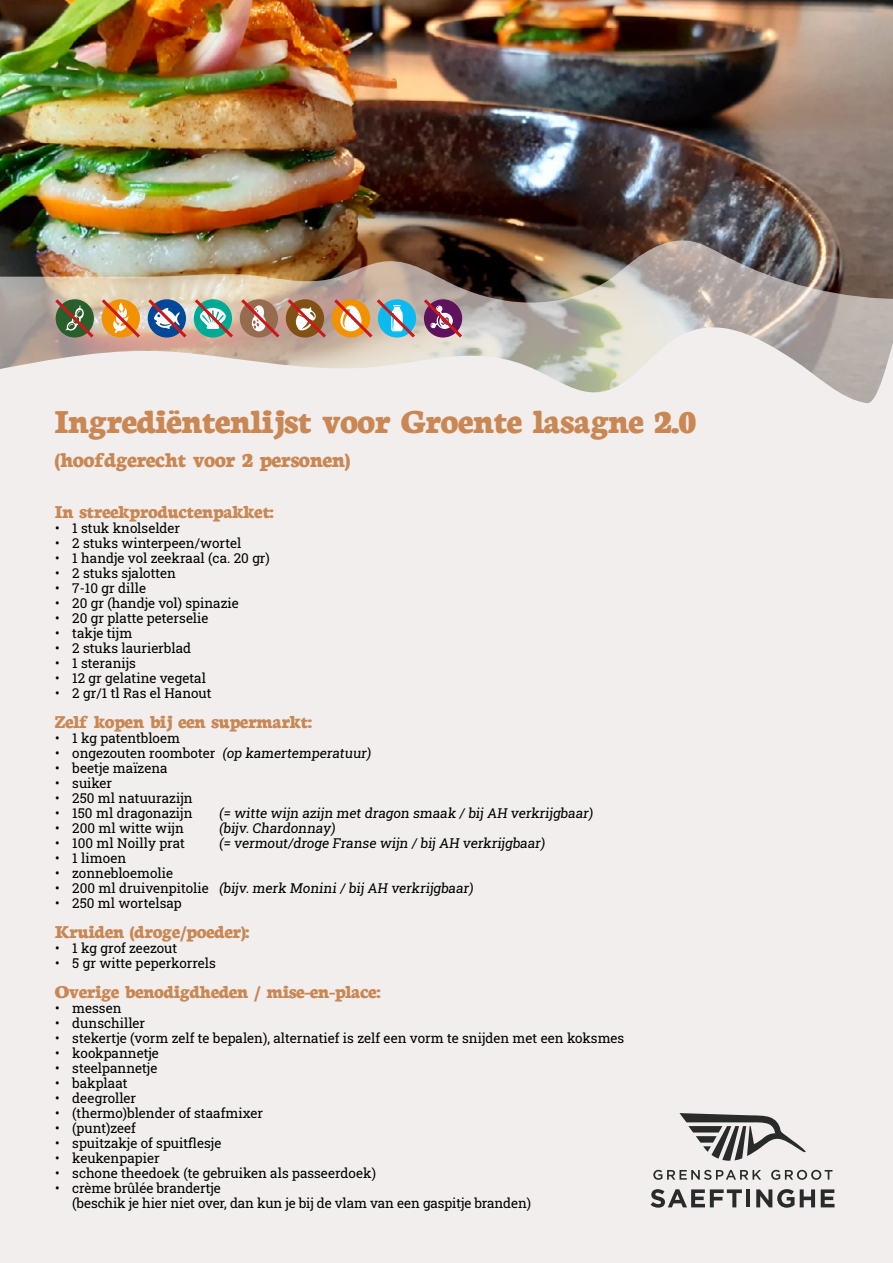
<style>
.page{position:relative;width:893px;height:1263px;background:#fff}
.page>*{position:absolute;margin:0;border:0;box-sizing:border-box;transform-origin:0 0}
.t1{font:800 36px "Neuton";color:#c98754}
.t2{font:800 22.5px "Neuton";color:#c98754}
.t3{font:800 19.5px "Neuton";color:#c98754}
.t4{font:13.5px "Roboto Slab";color:#000}
</style>
<div class="page">
<img style="left:0;top:0;width:893px;height:237px">
<img style="left:0;top:237px;width:893px;height:71px">
<div style="left:0;top:308px;width:893px;height:955px;background:#f1eeed"></div>
<svg style="left:653px;top:1170px;width:108px;height:10px"></svg>
<svg style="left:771px;top:1170px;width:61px;height:10px"></svg>
<hr style="left:746px;top:1189px;width:4px;height:18px;background:#282b2a">
<svg style="left:756px;top:1189px;width:38px;height:19px"></svg>
<svg style="left:800px;top:1189px;width:15px;height:18px"></svg>
<svg style="left:821px;top:1189px;width:13px;height:18px"></svg>
<svg style="left:651px;top:1189px;width:91px;height:19px;background:#9c9b9a"></svg>
<svg style="left:679px;top:1113px;width:127px;height:48px;background:#abaaa9"></svg>
<img style="left:52px;top:296px;width:413px;height:45px">
<p class="t1" style="left:55px;top:395px;width:642px">Ingrediëntenlijst voor Groente lasagne 2.0</p>
<p class="t2" style="left:55px;top:444px;width:296px">(hoofdgerecht voor 2 personen)</p>
<p class="t3" style="left:55px;top:497px;width:220px">In streekproductenpakket:</p>
<p class="t4" style="left:55px;top:518px;width:126px">• 1 stuk knolselder</p>
<p class="t4" style="left:55px;top:533px;width:188px">• 2 stuks winterpeen/wortel</p>
<p class="t4" style="left:55px;top:548px;width:216px">• 1 handje vol zeekraal (ca. 20 gr)</p>
<p class="t4" style="left:55px;top:563px;width:122px">• 2 stuks sjalotten</p>
<p class="t4" style="left:55px;top:578px;width:92px">• 7-10 gr dille</p>
<p class="t4" style="left:55px;top:593px;width:185px">• 20 gr (handje vol) spinazie</p>
<p class="t4" style="left:55px;top:608px;width:155px">• 20 gr platte peterselie</p>
<p class="t4" style="left:55px;top:623px;width:79px">• takje tijm</p>
<p class="t4" style="left:55px;top:638px;width:137px">• 2 stuks laurierblad</p>
<p class="t4" style="left:55px;top:653px;width:82px">• 1 steranijs</p>
<p class="t4" style="left:55px;top:668px;width:152px">• 12 gr gelatine vegetal</p>
<p class="t4" style="left:55px;top:683px;width:158px">• 2 gr/1 tl Ras el Hanout</p>
<p class="t3" style="left:55px;top:707px;width:258px">Zelf kopen bij een supermarkt:</p>
<p class="t4" style="left:55px;top:728px;width:126px">• 1 kg patentbloem</p>
<p class="t4" style="left:55px;top:743px;width:319px">• ongezouten roomboter (op kamertemperatuur)</p>
<p class="t4" style="left:55px;top:758px;width:114px">• beetje maïzena</p>
<p class="t4" style="left:55px;top:773px;width:58px">• suiker</p>
<p class="t4" style="left:55px;top:788px;width:139px">• 250 ml natuurazijn</p>
<p class="t4" style="left:55px;top:803px;width:139px">• 150 ml dragonazijn</p>
<p class="t4" style="left:219px;top:803px;width:378px">(= witte wijn azijn met dragon smaak / bij AH verkrijgbaar)</p>
<p class="t4" style="left:55px;top:818px;width:130px">• 200 ml witte wijn</p>
<p class="t4" style="left:219px;top:818px;width:120px">(bijv. Chardonnay)</p>
<p class="t4" style="left:55px;top:833px;width:131px">• 100 ml Noilly prat</p>
<p class="t4" style="left:219px;top:833px;width:330px">(= vermout/droge Franse wijn / bij AH verkrijgbaar)</p>
<p class="t4" style="left:55px;top:848px;width:72px">• 1 limoen</p>
<p class="t4" style="left:55px;top:863px;width:119px">• zonnebloemolie</p>
<p class="t4" style="left:55px;top:878px;width:422px">• 2 0 0 m l d r u i ve n p i tol i e (bijv. merk Monini / bij AH verkrijgbaar)</p>
<p class="t4" style="left:55px;top:893px;width:128px">• 250 ml wortelsap</p>
<p class="t3" style="left:55px;top:917px;width:196px">Kruiden (droge/poeder):</p>
<p class="t4" style="left:55px;top:938px;width:123px">• 1 kg grof zeezout</p>
<p class="t4" style="left:55px;top:953px;width:162px">• 5 gr witte peperkorrels</p>
<p class="t3" style="left:55px;top:977px;width:327px">Overige benodigdheden / mise-en-place:</p>
<p class="t4" style="left:55px;top:998px;width:68px">• messen</p>
<p class="t4" style="left:55px;top:1013px;width:91px">• dunschiller</p>
<p class="t4" style="left:55px;top:1028px;width:571px">• stekertje (vorm zelf te bepalen), alternatief is zelf een vorm te snijden met een koksmes</p>
<p class="t4" style="left:55px;top:1043px;width:105px">• kookpannetje</p>
<p class="t4" style="left:55px;top:1058px;width:104px">• steelpannetje</p>
<p class="t4" style="left:55px;top:1073px;width:74px">• bakplaat</p>
<p class="t4" style="left:55px;top:1088px;width:82px">• deegroller</p>
<p class="t4" style="left:55px;top:1103px;width:209px">• (thermo)blender of staafmixer</p>
<p class="t4" style="left:55px;top:1118px;width:82px">• (punt)zeef</p>
<p class="t4" style="left:55px;top:1133px;width:168px">• spuitzakje of spuitflesje</p>
<p class="t4" style="left:55px;top:1148px;width:106px">• keukenpapier</p>
<p class="t4" style="left:55px;top:1163px;width:322px">• schone theedoek (te gebruiken als passeerdoek)</p>
<p class="t4" style="left:55px;top:1178px;width:167px">• crème brûlée brandertje</p>
<p class="t4" style="left:72px;top:1193px;width:460px">(beschik je hier niet over, dan kun je bij de vlam van een gaspitje branden)</p>
</div>
